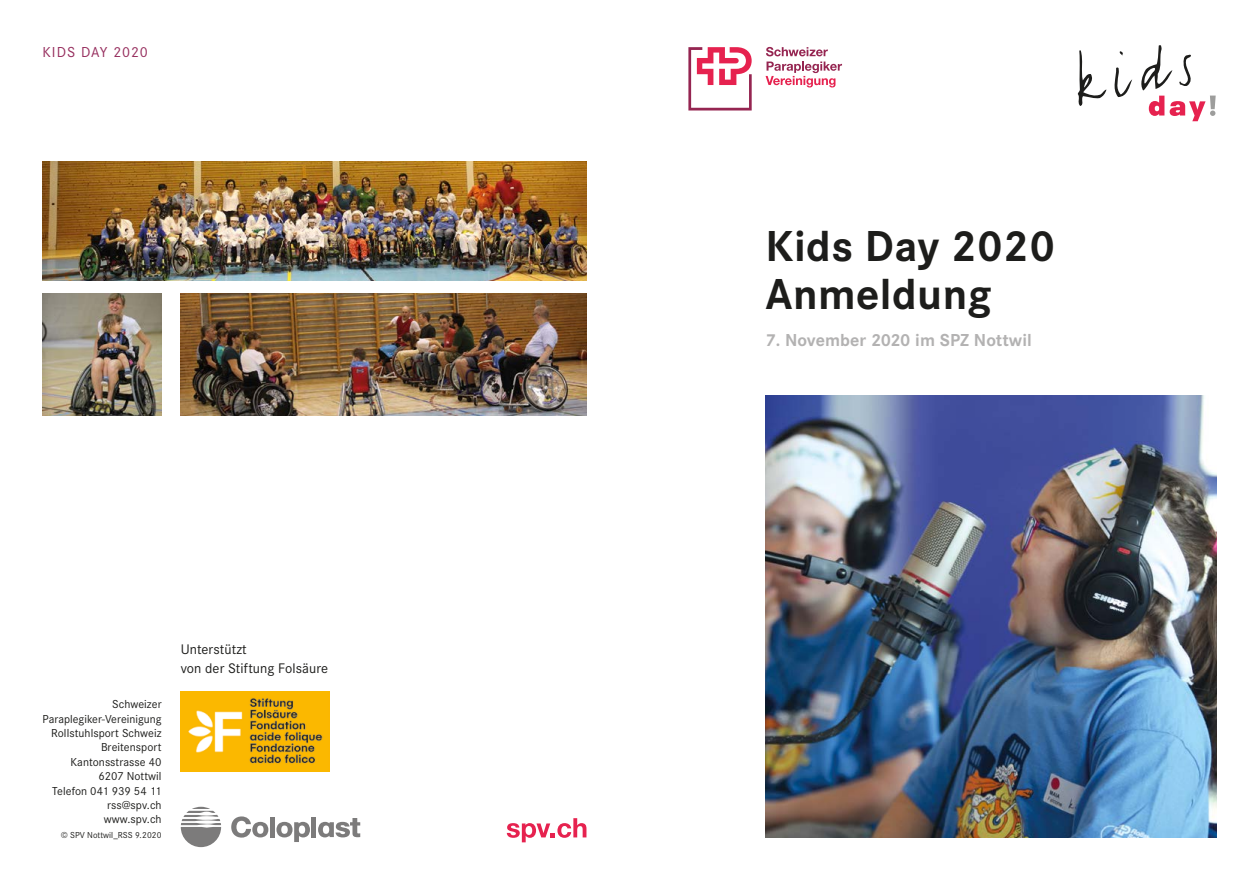
<style>
.page{position:relative;width:1259px;height:893px;background:#fff}
.page>*{position:absolute;margin:0;border:0;box-sizing:border-box;transform-origin:0 0}
.t1{font:700 45px/48px "Corporate S";letter-spacing:.01em;color:#1d1d1b}
.t2{font:700 18px "Corporate S";letter-spacing:.005em;color:#b3b2b2}
.t3{font:15px "Corporate S";letter-spacing:.055em;color:#962d5d}
.t4{font:14.4px/19.2px "Corporate S";letter-spacing:.005em;color:#1d1d1b}
.t5{font:12px/14.4px "Corporate S";letter-spacing:.005em;color:#1d1d1b;text-align:right}
.t6{font:9px "Corporate S";letter-spacing:.005em;color:#1d1d1b}
</style>
<div class="page">
<svg style="left:507px;top:818px;width:79px;height:24px"></svg>
<img style="left:765px;top:395px;width:451px;height:443px">
<svg style="left:688px;top:47px;width:63px;height:63px"></svg>
<svg style="left:766px;top:47px;width:62px;height:9px"></svg>
<svg style="left:765px;top:62px;width:77px;height:25px"></svg>
<svg style="left:1077px;top:50px;width:55px;height:56px"></svg>
<svg style="left:1141px;top:45px;width:74px;height:76px"></svg>
<img style="left:181px;top:691px;width:148px;height:80px">
<svg style="left:231px;top:816px;width:37px;height:22px"></svg>
<div style="left:270px;top:817px;width:5px;height:20px;background:#7c7b7b"></div>
<div style="left:311px;top:817px;width:5px;height:20px;background:#7c7b7b"></div>
<svg style="left:276px;top:822px;width:34px;height:20px"></svg>
<svg style="left:318px;top:818px;width:42px;height:19px"></svg>
<svg style="left:181px;top:807px;width:40px;height:40px"></svg>
<img style="left:43px;top:162px;width:544px;height:119px">
<img style="left:43px;top:294px;width:119px;height:121px">
<img style="left:181px;top:294px;width:406px;height:121px">
<p class="t3" style="left:43px;top:41px;width:107px">KIDS DAY 2020</p>
<p class="t5" style="left:43px;top:696px;width:121px">Schweizer<br>Paraplegiker-Vereinigung<br>Rollstuhlsport Schweiz<br>Breitensport<br>Kantonsstrasse 40<br>6207 Nottwil<br>Telefon 041 939 54 11 rss@spv.ch<br>www.spv.ch</p>
<p class="t6" style="left:61px;top:828px;width:102px">© SPV Nottwil_RSS 9.2020</p>
<p class="t4" style="left:181px;top:639px;width:149px">Unterstützt<br>von der Stiftung Folsäure</p>
<h1 class="t1" style="left:765px;top:219px;width:291px">Kids Day 2020<br>Anmeldung</h1>
<h2 class="t2" style="left:765px;top:326px;width:268px">7. November 2020 im SPZ Nottwil</h2>
</div>
